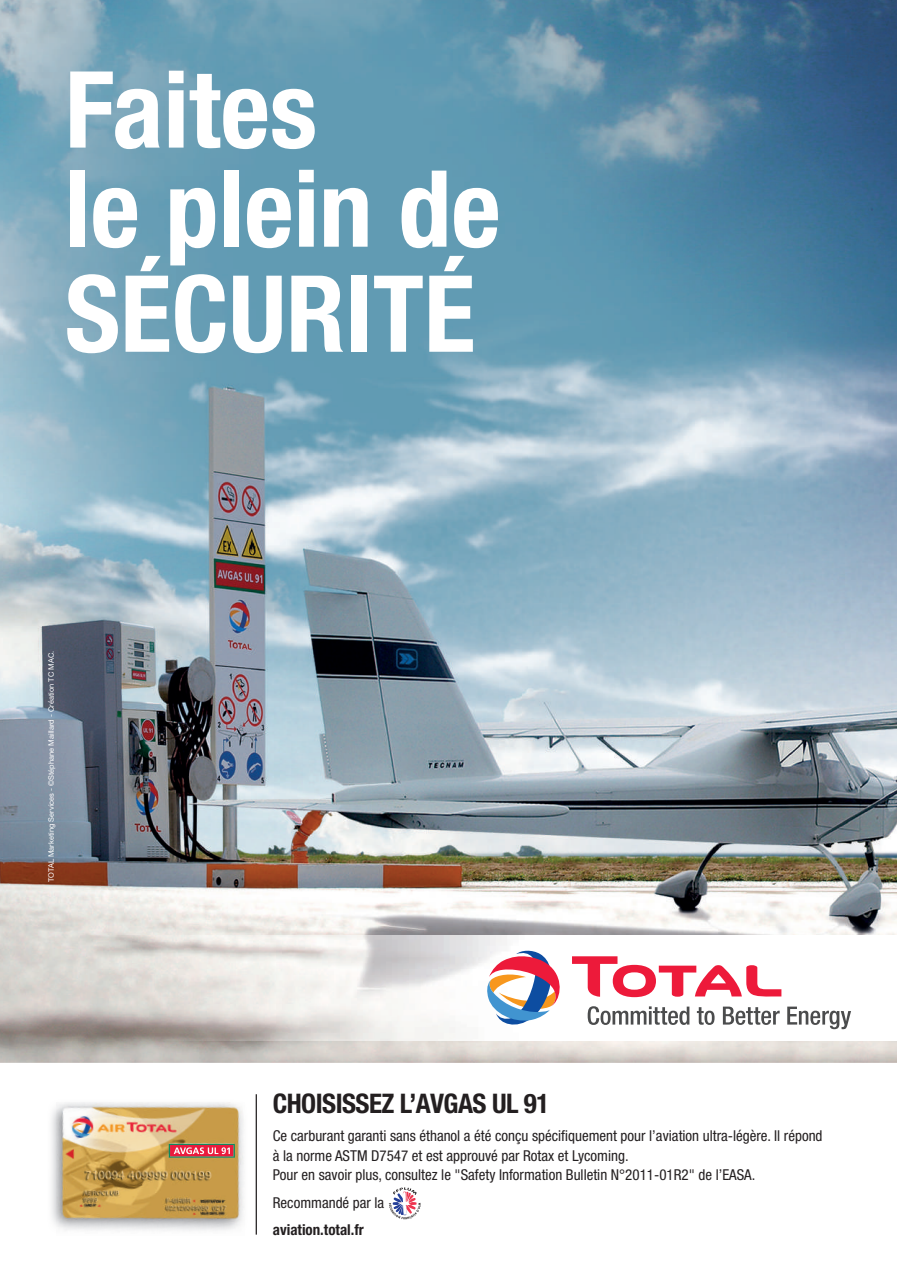
<style>
.page{position:relative;width:897px;height:1267px;background:#fff}
.page>*{position:absolute;margin:0;border:0;box-sizing:border-box;transform-origin:0 0}
.t1{font:700 condensed 106.5px/102px "Helvetica Neue";color:#fff}
.t2{font:700 condensed 27px "Helvetica Neue";letter-spacing:-.02em;color:#231f20}
.t3{font:condensed 15px/19.5px "Helvetica Neue";color:#231f20}
.t4{font:700 condensed 15px "Helvetica Neue";color:#231f20}
.t5{font:7.5px "Helvetica Neue";color:#fff}
</style>
<div class="page">
<img style="left:0;top:0;width:896px;height:1062px">
<img style="left:81px;top:935px;width:814px;height:105px">
<svg style="left:572px;top:956px;width:209px;height:41px"></svg>
<svg style="left:486px;top:949px;width:77px;height:80px"></svg>
<svg style="left:587px;top:1006px;width:102px;height:18px"></svg>
<svg style="left:696px;top:1007px;width:18px;height:17px"></svg>
<svg style="left:722px;top:1006px;width:57px;height:18px"></svg>
<svg style="left:787px;top:1006px;width:64px;height:23px"></svg>
<hr style="left:895px;top:935px;width:1px;height:105px;background:#fff">
<hr style="left:255px;top:1094px;width:2px;height:140px;background:#231f20">
<svg style="left:389px;top:1187px;width:32px;height:32px"></svg>
<img style="left:51px;top:1105px;width:6px;height:121px">
<img style="left:57px;top:1102px;width:187px;height:129px">
<svg style="left:169px;top:1143px;width:66px;height:14px"></svg>
<h1 class="t1" style="left:65px;top:57px;width:437px">Faites<br>le plein de<br>SÉCURITÉ</h1>
<p class="t5" style="left:47px;top:881px;width:232px;rotate:-90deg">TOTAL Marketing Services - ©Stéphane Maillard - Création TC MAC.</p>
<h2 class="t2" style="left:273px;top:1087px;width:278px">CHOISISSEZ L’AVGAS UL 91</h2>
<p class="t3" style="left:273px;top:1125px;width:551px">Ce carburant garanti sans éthanol a été conçu spécifiquement pour l’aviation ultra-légère. Il répond à la norme ASTM D7547 et est approuvé par Rotax et Lycoming.<br>Pour en savoir plus, consultez le "Safety Information Bulletin N°2011-01R2" de l’EASA.</p>
<p class="t3" style="left:273px;top:1192px;width:113px">Recommandé par la</p>
<p class="t4" style="left:273px;top:1220px;width:92px">aviation.total.fr</p>
</div>
